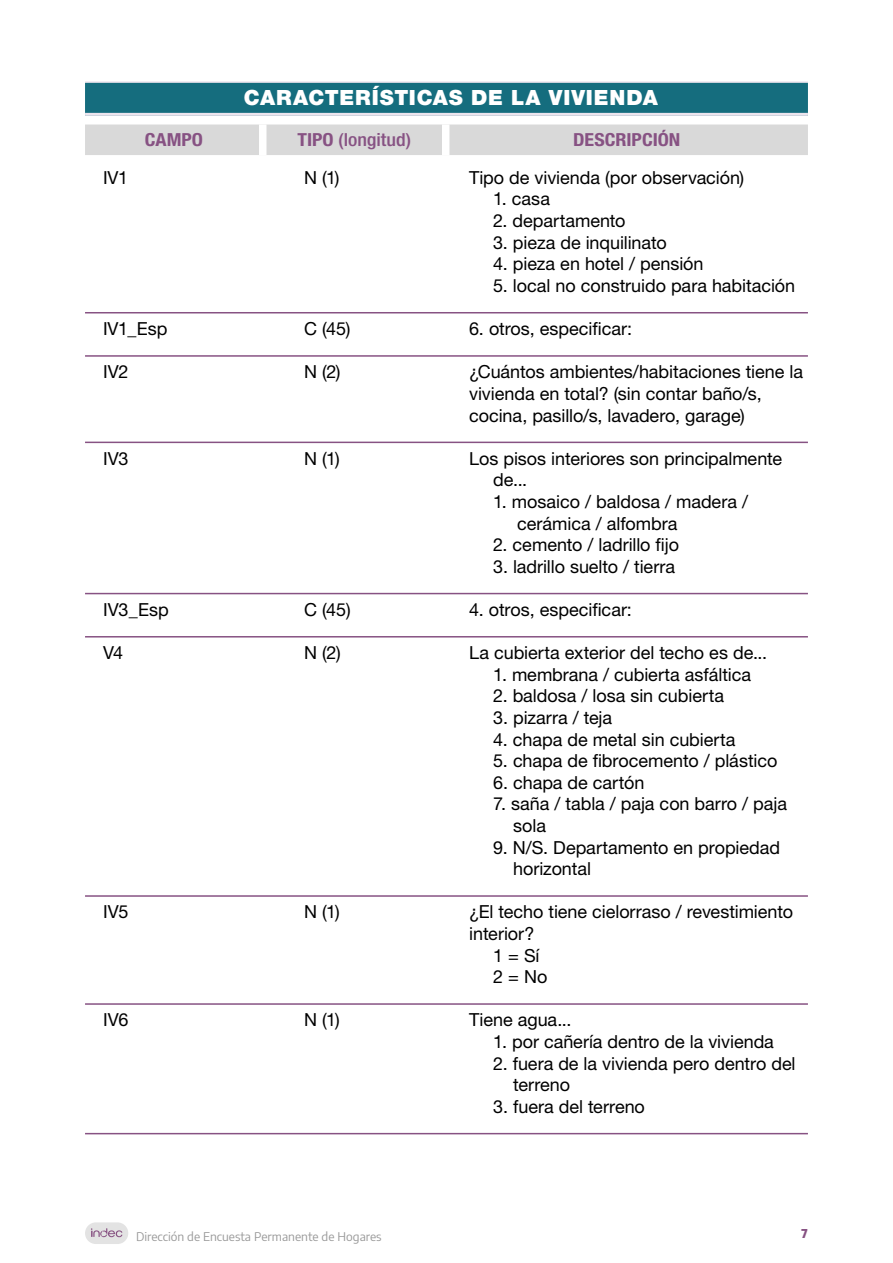
<style>
.page{position:relative;width:893px;height:1263px;background:#fff}
.page>*{position:absolute;margin:0;border:0;box-sizing:border-box;transform-origin:0 0}
.t1{font:900 21px "Helvetica Neue LT Std";letter-spacing:.04em;color:#fff}
.t2{font:18px/21.6px "Helvetica Neue LT Std";letter-spacing:-.005em;color:#000}
.t3{font:700 condensed 18px "Helvetica Neue LT Std";letter-spacing:-.005em;color:#875283;scale:1.11 1}
.t4{font:500 condensed 18px "Helvetica Neue LT Std";letter-spacing:-.005em;color:#875283;scale:1.11 1}
.t5{font:12px "Encode Sans";color:#999}
.t6{font:800 12px "Encode Sans";color:#875283}
.s1{font-weight:700}
</style>
<div class="page">
<div style="left:85px;top:1222px;width:43px;height:22px;background:#e3e3e3;border-radius:11px"></div>
<svg style="left:91px;top:1228px;width:31px;height:9px"></svg>
<div style="left:85px;top:124px;width:723px;height:31px;background:#d9d9d9"></div>
<div style="left:259px;top:125px;width:7px;height:30px;background:#fff"></div>
<div style="left:442px;top:125px;width:7px;height:30px;background:#fff"></div>
<hr style="left:85px;top:312px;width:723px;height:1px;background:#875283">
<hr style="left:85px;top:355px;width:723px;height:2px;background:#875283">
<hr style="left:85px;top:442px;width:723px;height:1px;background:#875283">
<hr style="left:85px;top:593px;width:723px;height:1px;background:#875283">
<hr style="left:85px;top:636px;width:723px;height:1px;background:#875283">
<hr style="left:85px;top:895px;width:723px;height:2px;background:#875283">
<hr style="left:85px;top:1003px;width:723px;height:2px;background:#875283">
<hr style="left:85px;top:1133px;width:723px;height:1px;background:#875283">
<div style="left:85px;top:81px;width:723px;height:35px;background:linear-gradient(to right,#ece4ed,#ece4ed)"></div>
<div style="left:85px;top:83px;width:723px;height:30px;background:#156d7e"></div>
<p class="t1" style="left:244px;top:85px;width:416px">CARACTERÍSTICAS DE LA VIVIENDA</p>
<p class="t3" style="left:145px;top:129px;width:54px">CAMPO</p>
<p class="t4" style="left:297px;top:129px;width:104px"><span class="s1">TIPO</span> (longitud)</p>
<p class="t3" style="left:573px;top:129px;width:98px">DESCRIPCIÓN</p>
<p class="t2" style="left:103px;top:166px;width:27px">IV1</p>
<p class="t2" style="left:304px;top:166px;width:37px">N (1)</p>
<p class="t2" style="left:469px;top:166px;width:277px">Tipo de vivienda (por observación)</p>
<p class="t2" style="left:493px;top:188px;width:58px">1. casa</p>
<p class="t2" style="left:493px;top:210px;width:134px">2. departamento</p>
<p class="t2" style="left:493px;top:231px;width:175px">3. pieza de inquilinato</p>
<p class="t2" style="left:493px;top:253px;width:212px">4. pieza en hotel / pensión</p>
<p class="t2" style="left:493px;top:274px;width:304px">5. local no construido para habitación</p>
<p class="t2" style="left:103px;top:318px;width:66px">IV1_Esp</p>
<p class="t2" style="left:304px;top:318px;width:48px">C (45)</p>
<p class="t2" style="left:469px;top:318px;width:164px">6. otros, especificar:</p>
<p class="t2" style="left:103px;top:361px;width:27px">IV2</p>
<p class="t2" style="left:304px;top:361px;width:38px">N (2)</p>
<p class="t2" style="left:469px;top:361px;width:335px">¿Cuántos ambientes/habitaciones tiene la vivienda en total? (sin contar baño/s, cocina, pasillo/s, lavadero, garage)</p>
<p class="t2" style="left:103px;top:447px;width:27px">IV3</p>
<p class="t2" style="left:304px;top:447px;width:37px">N (1)</p>
<p class="t2" style="left:493px;top:447px;width:291px;text-indent:-24px">Los pisos interiores son principalmente de...</p>
<p class="t2" style="left:517px;top:490px;width:232px;text-indent:-24px">1. mosaico / baldosa / madera / cerámica / alfombra</p>
<p class="t2" style="left:493px;top:534px;width:187px">2. cemento / ladrillo fijo</p>
<p class="t2" style="left:493px;top:555px;width:183px">3. ladrillo suelto / tierra</p>
<p class="t2" style="left:103px;top:598px;width:67px">IV3_Esp</p>
<p class="t2" style="left:304px;top:598px;width:48px">C (45)</p>
<p class="t2" style="left:469px;top:598px;width:164px">4. otros, especificar:</p>
<p class="t2" style="left:103px;top:642px;width:22px">V4</p>
<p class="t2" style="left:304px;top:642px;width:38px">N (2)</p>
<p class="t2" style="left:469px;top:642px;width:299px">La cubierta exterior del techo es de...</p>
<p class="t2" style="left:493px;top:663px;width:259px">1. membrana / cubierta asfáltica</p>
<p class="t2" style="left:493px;top:685px;width:232px">2. baldosa / losa sin cubierta</p>
<p class="t2" style="left:493px;top:706px;width:120px">3. pizarra / teja</p>
<p class="t2" style="left:493px;top:728px;width:244px">4. chapa de metal sin cubierta</p>
<p class="t2" style="left:493px;top:750px;width:286px">5. chapa de fibrocemento / plástico</p>
<p class="t2" style="left:493px;top:771px;width:153px">6. chapa de cartón</p>
<p class="t2" style="left:513px;top:793px;width:275px;text-indent:-20px">7. saña / tabla / paja con barro / paja sola</p>
<p class="t2" style="left:513px;top:836px;width:268px;text-indent:-20px">9. N/S. Departamento en propiedad horizontal</p>
<p class="t2" style="left:103px;top:901px;width:27px">IV5</p>
<p class="t2" style="left:304px;top:901px;width:37px">N (1)</p>
<p class="t2" style="left:469px;top:901px;width:325px">¿El techo tiene cielorraso / revestimiento</p>
<p class="t2" style="left:469px;top:922px;width:67px">interior?</p>
<p class="t2" style="left:493px;top:944px;width:48px">1 = Sí</p>
<p class="t2" style="left:493px;top:966px;width:56px">2 = No</p>
<p class="t2" style="left:103px;top:1009px;width:27px">IV6</p>
<p class="t2" style="left:304px;top:1009px;width:37px">N (1)</p>
<p class="t2" style="left:469px;top:1009px;width:104px">Tiene agua...</p>
<p class="t2" style="left:493px;top:1030px;width:282px">1. por cañería dentro de la vivienda</p>
<p class="t2" style="left:513px;top:1052px;width:284px;text-indent:-20px">2. fuera de la vivienda pero dentro del terreno</p>
<p class="t2" style="left:493px;top:1095px;width:153px">3. fuera del terreno</p>
<p class="t5" style="left:136px;top:1228px;width:247px">Dirección de Encuesta Permanente de Hogares</p>
<p class="t6" style="left:802px;top:1223px;width:8px">7</p>
</div>
